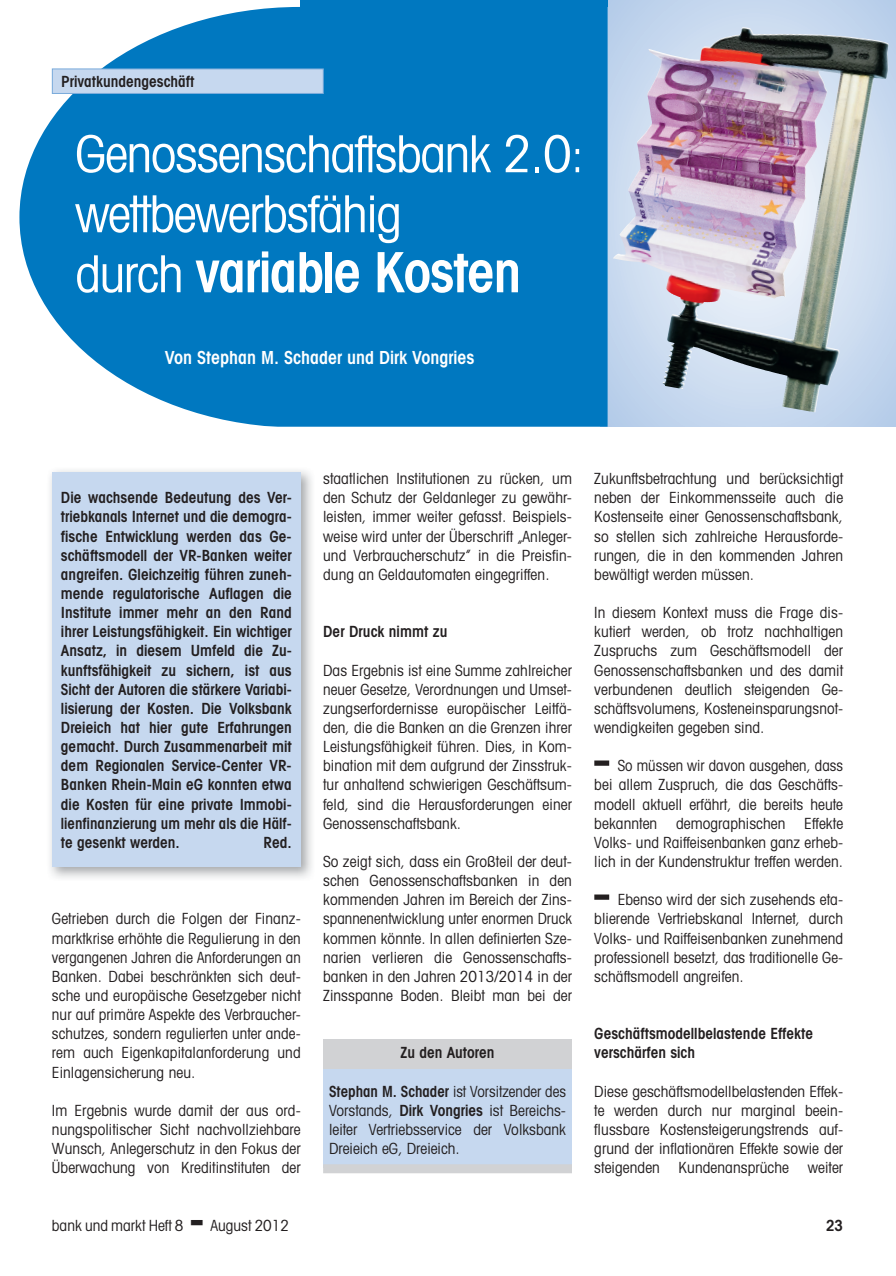
<style>
.page{position:relative;width:896px;height:1276px;background:#fff}
.page>*{position:absolute;margin:0;border:0;box-sizing:border-box;transform-origin:0 0}
.t1{font:600 condensed 55.5px "Avant Garde";letter-spacing:-.025em;color:#fff}
.t2{font:condensed 51px/60px "Avant Garde";letter-spacing:-.025em;color:#fff}
.t3{font:600 condensed 18px "Avant Garde";color:#fff}
.t4{font:condensed 15.3px/19.2px "Avant Garde";letter-spacing:.005em;color:#231f20;text-align:justify}
.t5{font:600 condensed 15.3px/19.2px "Avant Garde";color:#231f20;text-align:justify}
.t6{font:condensed 15.3px/19.2px "Avant Garde";letter-spacing:.005em;color:#231f20;text-align:justify;scale:.96 1}
.s1{font-weight:400;font-size:51px}
.s2{font-weight:600}
</style>
<div class="page">
<img style="left:607px;top:0;width:289px;height:427px">
<svg style="left:19px;top:7px;width:588px;height:420px;background:#1985c6"></svg>
<div style="left:300px;top:0;width:307px;height:7px;background:#0078c0"></div>
<div style="left:52px;top:69px;width:271px;height:24px;background:#c6d8ef"></div>
<div style="left:52px;top:69px;width:272px;height:25px;border:1px solid #7aabdb"></div>
<div style="left:52px;top:472px;width:249px;height:395px;background:#c6d8ef"></div>
<div style="left:594px;top:760px;width:15px;height:5px;background:#231f20"></div>
<div style="left:594px;top:894px;width:15px;height:5px;background:#231f20"></div>
<div style="left:323px;top:1063px;width:249px;height:104px;background:#c6d8ef"></div>
<div style="left:323px;top:1039px;width:249px;height:29px;background:#d1d2d4"></div>
<div style="left:323px;top:1164px;width:249px;height:9px;background:#d1d2d4"></div>
<img style="left:690px;top:27px;width:52px;height:33px">
<p class="t5" style="left:61px;top:72px;width:135px">Privatkundengeschäft</p>
<h2 class="t2" style="left:75px;top:123px;width:510px">Genossenschaftsbank 2.0: wettbewerbsfähig</h2>
<h1 class="t1" style="left:75px;top:238px;width:447px"><span class="s1">durch</span> variable Kosten</h1>
<p class="t3" style="left:165px;top:346px;width:311px">Von Stephan M. Schader und Dirk Vongries</p>
<p class="t5" style="left:61px;top:488px;width:232px">Die wachsende Bedeutung des Ver&shy;triebkanals Internet und die demogra&shy;fische Entwicklung werden das Ge&shy;schäftsmodell der VR-Banken weiter angreifen. Gleichzeitig führen zuneh&shy;mende regulatorische Auflagen die Institute immer mehr an den Rand ihrer Leistungsfähigkeit. Ein wichtiger Ansatz, in diesem Umfeld die Zu&shy;kunftsfähigkeit zu sichern, ist aus Sicht der Autoren die stärkere Variabi&shy;lisierung der Kosten. Die Volksbank Dreieich hat hier gute Erfahrungen gemacht. Durch Zusammenarbeit mit dem Regionalen Service-Center VR-Banken Rhein-Main eG konnten etwa die Kosten für eine private Immobi&shy;lienfinanzierung um mehr als die Hälf&shy;te gesenkt werden.</p>
<p class="t5" style="left:263px;top:832px;width:30px">Red.</p>
<p class="t4" style="left:52px;top:909px;width:250px">Getrieben durch die Folgen der Finanz&shy;marktkrise erhöhte die Regulierung in den vergangenen Jahren die Anforderungen an Banken. Dabei beschränkten sich deut&shy;sche und europäische Gesetzgeber nicht nur auf primäre Aspekte des Verbraucher&shy;schutzes, sondern regulierten unter ande&shy;rem auch Eigenkapitalanforderung und Einlagensicherung neu.</p>
<p class="t4" style="left:52px;top:1100px;width:250px">Im Ergebnis wurde damit der aus ord&shy;nungspolitischer Sicht nachvollziehbare Wunsch, Anlegerschutz in den Fokus der Überwachung von Kreditinstituten der</p>
<p class="t4" style="left:323px;top:468px;width:250px">staatlichen Institutionen zu rücken, um den Schutz der Geldanleger zu gewähr&shy;leisten, immer weiter gefasst. Beispiels&shy;weise wird unter der Überschrift „Anleger&shy;und Verbraucherschutz” in die Preisfin&shy;dung an Geldautomaten eingegriffen.</p>
<p class="t5" style="left:323px;top:622px;width:126px">Der Druck nimmt zu</p>
<p class="t4" style="left:323px;top:660px;width:250px">Das Ergebnis ist eine Summe zahlreicher neuer Gesetze, Verordnungen und Umset&shy;zungserfordernisse europäischer Leitfä&shy;den, die die Banken an die Grenzen ihrer Leistungsfähigkeit führen. Dies, in Kom&shy;bination mit dem aufgrund der Zinsstruk&shy;tur anhaltend schwierigen Geschäftsum&shy;feld, sind die Herausforderungen einer Genossenschaftsbank.</p>
<p class="t4" style="left:323px;top:851px;width:250px">So zeigt sich, dass ein Großteil der deut&shy;schen Genossenschaftsbanken in den kommenden Jahren im Bereich der Zins&shy;spannenentwicklung unter enormen Druck kommen könnte. In allen definierten Sze&shy;narien verlieren die Genossenschafts&shy;banken in den Jahren 2013/2014 in der Zinsspanne Boden. Bleibt man bei der</p>
<p class="t5" style="left:400px;top:1043px;width:95px">Zu den Autoren</p>
<p class="t4" style="left:329px;top:1081px;width:238px"><span class="s2">Stephan M. Schader</span> ist Vorsitzender des Vorstands, <span class="s2">Dirk Vongries</span> ist Bereichs&shy;leiter Vertriebsservice der Volksbank Dreieich eG, Dreieich.</p>
<p class="t4" style="left:594px;top:468px;width:250px">Zukunftsbetrachtung und berücksichtigt neben der Einkommensseite auch die Kostenseite einer Genossenschaftsbank, so stellen sich zahlreiche Herausforde&shy;rungen, die in den kommenden Jahren bewältigt werden müssen.</p>
<p class="t4" style="left:594px;top:602px;width:250px">In diesem Kontext muss die Frage dis&shy;kutiert werden, ob trotz nachhaltigen Zuspruchs zum Geschäftsmodell der Genossenschaftsbanken und des damit verbundenen deutlich steigenden Ge&shy;schäftsvolumens, Kosteneinsparungsnot&shy;wendigkeiten gegeben sind.</p>
<p class="t6" style="left:594px;top:756px;width:261px;text-indent:23px">So müssen wir davon ausgehen, dass bei allem Zuspruch, die das Geschäfts&shy;modell aktuell erfährt, die bereits heute bekannten demographischen Effekte Volks- und Raiffeisenbanken ganz erheb&shy;lich in der Kundenstruktur treffen werden.</p>
<p class="t4" style="left:594px;top:889px;width:250px;text-indent:23px">Ebenso wird der sich zusehends eta&shy;blierende Vertriebskanal Internet, durch Volks- und Raiffeisenbanken zunehmend professionell besetzt, das traditionelle Ge&shy;schäftsmodell angreifen.</p>
<p class="t5" style="left:594px;top:1024px;width:220px">Geschäftsmodellbelastende Effekte verschärfen sich</p>
<p class="t4" style="left:594px;top:1081px;width:250px">Diese geschäftsmodellbelastenden Effek&shy;te werden durch nur marginal beein&shy;flussbare Kostensteigerungstrends auf&shy;grund der inflationären Effekte sowie der steigenden Kundenansprüche weiter</p>
<p class="t4" style="left:52px;top:1215px;width:133px">bank und markt Heft 8</p>
<p class="t4" style="left:210px;top:1215px;width:80px">August 2012</p>
<p class="t5" style="left:826px;top:1215px;width:19px">23</p>
</div>
